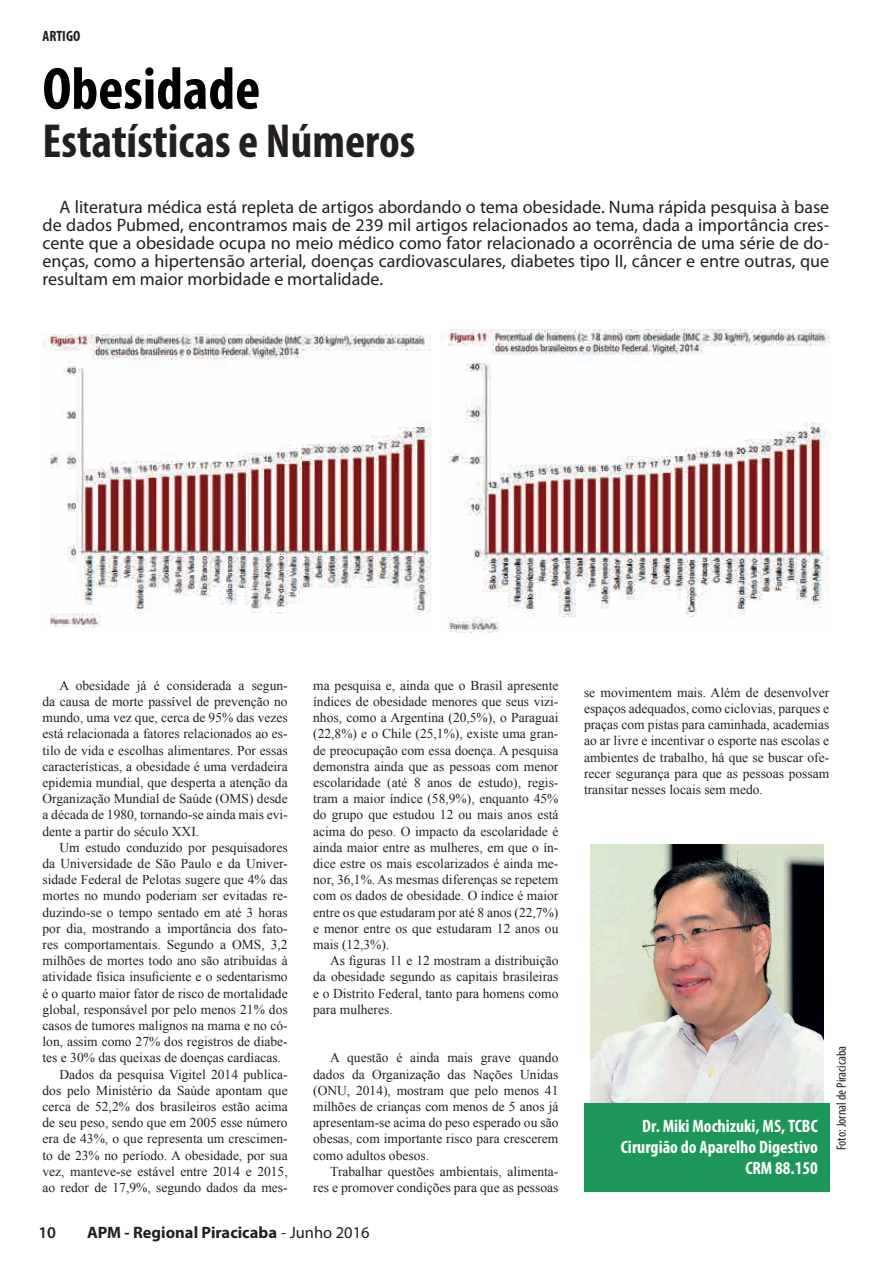
<style>
.page{position:relative;width:893px;height:1263px;background:#fff}
.page>*{position:absolute;margin:0;border:0;box-sizing:border-box;transform-origin:0 0}
.t1{font:700 condensed 60px "Myriad Pro";color:#000}
.t2{font:700 condensed 48px "Myriad Pro";color:#231f20}
.t3{font:18px/18px "Myriad Pro";color:#231f20;text-align:justify}
.t4{font:700 condensed 18px/21px "Myriad Pro";color:#fff;text-align:right}
.t5{font:700 16.5px "Myriad Pro";color:#231f20}
.t6{font:600 16.5px "Myriad Pro";color:#231f20}
.t7{font:700 condensed 15px "Myriad Pro";color:#231f20}
.t8{font:13.5px/16.2px "Times New Roman";color:#231f20;text-align:justify}
.t9{font:condensed 13.5px "Myriad Pro";color:#231f20}
.s1{font-weight:400}
</style>
<div class="page">
<img style="left:441px;top:330px;width:388px;height:303px">
<img style="left:42px;top:335px;width:389px;height:293px">
<img style="left:590px;top:844px;width:233px;height:259px">
<div style="left:584px;top:1103px;width:245px;height:88px;background:#1d9759"></div>
<p class="t7" style="left:43px;top:27px;width:39px">ARTIGO</p>
<h1 class="t1" style="left:43px;top:51px;width:219px">Obesidade</h1>
<h2 class="t2" style="left:43px;top:111px;width:374px">Estatísticas e Números</h2>
<p class="t3" style="left:43px;top:198px;width:788px;text-indent:17px">A literatura médica está repleta de artigos abordando o tema obesidade. Numa rápida pesquisa à base de dados Pubmed, encontramos mais de 239 mil artigos relacionados ao tema, dada a importância cres&shy;cente que a obesidade ocupa no meio médico como fator relacionado a ocorrência de uma série de do&shy;enças, como a hipertensão arterial, doenças cardiovasculares, diabetes tipo II, câncer e entre outras, que resultam em maior morbidade e mortalidade.</p>
<p class="t8" style="left:43px;top:677px;width:247px;text-indent:17px">A obesidade já é considerada a segun&shy;da causa de morte passível de prevenção no mundo, uma vez que, cerca de 95% das vezes está relacionada a fatores relacionados ao es&shy;tilo de vida e escolhas alimentares. Por essas características, a obesidade é uma verdadeira epidemia mundial, que desperta a atenção da Organização Mundial de Saúde (OMS) desde a década de 1980, tornando-se ainda mais evi&shy;dente a partir do século XXI.</p>
<p class="t8" style="left:60px;top:839px;width:230px">Um estudo conduzido por pesquisadores</p>
<p class="t8" style="left:43px;top:855px;width:247px">da Universidade de São Paulo e da Univer-</p>
<p class="t8" style="left:43px;top:871px;width:247px">sidade Federal de Pelotas sugere que 4% das</p>
<p class="t8" style="left:43px;top:887px;width:247px">mortes no mundo poderiam ser evitadas re-</p>
<p class="t8" style="left:43px;top:904px;width:247px">duzindo-se o tempo sentado em até 3 horas</p>
<p class="t8" style="left:43px;top:920px;width:247px">por dia, mostrando a importância dos fato-</p>
<p class="t8" style="left:43px;top:936px;width:247px">res comportamentais. Segundo a OMS, 3,2</p>
<p class="t8" style="left:43px;top:952px;width:247px">milhões de mortes todo ano são atribuídas à</p>
<p class="t8" style="left:43px;top:968px;width:247px">atividade física insuficiente e o sedentarismo</p>
<p class="t8" style="left:43px;top:985px;width:247px">é o quarto maior fator de risco de mortalidade</p>
<p class="t8" style="left:43px;top:1001px;width:247px">global, responsável por pelo menos 21% dos</p>
<p class="t8" style="left:43px;top:1017px;width:247px">casos de tumores malignos na mama e no có-</p>
<p class="t8" style="left:43px;top:1033px;width:247px">lon, assim como 27% dos registros de diabe-</p>
<p class="t8" style="left:43px;top:1049px;width:240px">tes e 30% das queixas de doenças cardíacas.</p>
<p class="t8" style="left:60px;top:1066px;width:230px">Dados da pesquisa Vigitel 2014 publica-</p>
<p class="t8" style="left:43px;top:1082px;width:247px">dos pelo Ministério da Saúde apontam que</p>
<p class="t8" style="left:43px;top:1098px;width:247px">cerca de 52,2% dos brasileiros estão acima</p>
<p class="t8" style="left:43px;top:1114px;width:247px">de seu peso, sendo que em 2005 esse número</p>
<p class="t8" style="left:43px;top:1130px;width:247px">era de 43%, o que representa um crescimen-</p>
<p class="t8" style="left:43px;top:1147px;width:247px">to de 23% no período. A obesidade, por sua</p>
<p class="t8" style="left:43px;top:1163px;width:247px">vez, manteve-se estável entre 2014 e 2015,</p>
<p class="t8" style="left:43px;top:1179px;width:247px">ao redor de 17,9%, segundo dados da mes-</p>
<p class="t8" style="left:313px;top:677px;width:247px">ma pesquisa e, ainda que o Brasil apresente índices de obesidade menores que seus vizi&shy;nhos, como a Argentina (20,5%), o Paraguai (22,8%) e o Chile (25,1%), existe uma gran&shy;de preocupação com essa doença. A pesquisa demonstra ainda que as pessoas com menor escolaridade (até 8 anos de estudo), regis&shy;tram a maior índice (58,9%), enquanto 45% do grupo que estudou 12 ou mais anos está acima do peso. O impacto da escolaridade é ainda maior entre as mulheres, em que o ín&shy;dice estre os mais escolarizados é ainda me&shy;nor, 36,1%. As mesmas diferenças se repetem com os dados de obesidade. O índice é maior entre os que estudaram por até 8 anos (22,7%) e menor entre os que estudaram 12 anos ou mais (12,3%).</p>
<p class="t8" style="left:313px;top:952px;width:247px;text-indent:17px">As figuras 11 e 12 mostram a distribuição da obesidade segundo as capitais brasileiras e o Distrito Federal, tanto para homens como para mulheres.</p>
<p class="t8" style="left:313px;top:1049px;width:247px;text-indent:17px">A questão é ainda mais grave quando dados da Organização das Nações Unidas (ONU, 2014), mostram que pelo menos 41 milhões de crianças com menos de 5 anos já apresentam-se acima do peso esperado ou são obesas, com importante risco para crescerem como adultos obesos.</p>
<p class="t8" style="left:313px;top:1163px;width:247px;text-align:right">Trabalhar questões ambientais, alimenta&shy;res e promover condições para que as pessoas</p>
<p class="t6" style="left:38px;top:1221px;width:19px">10</p>
<p class="t5" style="left:87px;top:1221px;width:284px">APM - Regional Piracicaba <span class="s1">- Junho 2016</span></p>
<p class="t8" style="left:584px;top:684px;width:247px">se movimentem mais. Além de desenvolver espaços adequados, como ciclovias, parques e praças com pistas para caminhada, academias ao ar livre e incentivar o esporte nas escolas e ambientes de trabalho, há que se buscar ofe&shy;recer segurança para que as pessoas possam transitar nesses locais sem medo.</p>
<h3 class="t4" style="left:621px;top:1115px;width:199px">Dr. Miki Mochizuki, MS, TCBC<br>Cirurgião do Aparelho Digestivo<br>CRM 88.150</h3>
<p class="t9" style="left:833px;top:1150px;width:106px;rotate:-90deg">Foto: Jornal de Piracicaba</p>
</div>
